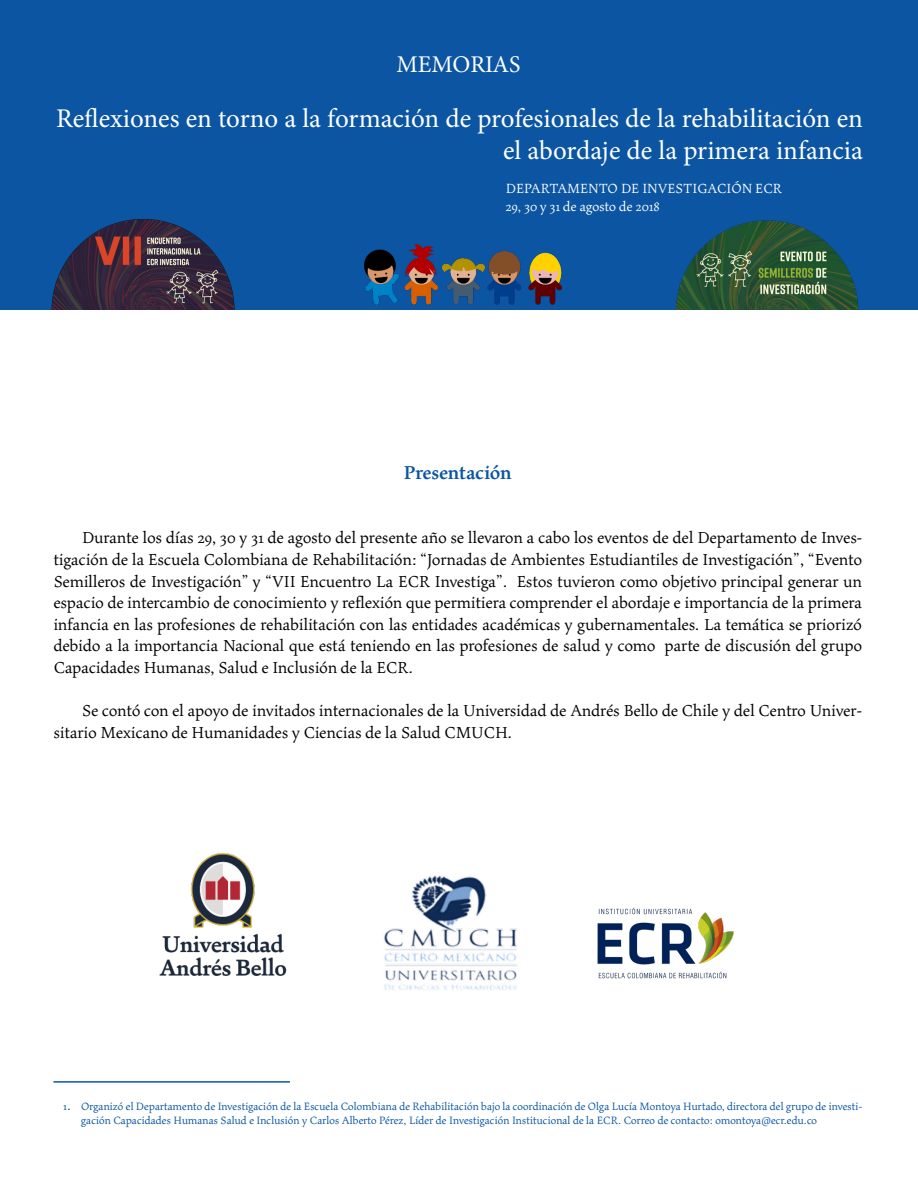
<style>
.page{position:relative;width:918px;height:1188px;background:#fff}
.page>*{position:absolute;margin:0;border:0;box-sizing:border-box;transform-origin:0 0}
.t1{font:27px/32.4px "Minion Pro";color:#fff;text-align:right}
.t2{font:24px "Minion Pro";letter-spacing:-.005em;color:#fff}
.t3{font:700 21px "Maiola Pro";color:#0b55a3}
.t4{font:18px/21.6px "Maiola Pro";color:#000;text-align:justify}
.t5{font:15px "Maiola Pro";color:#fff}
.t6{font:15px "Maiola Pro";color:#0b55a3}
.t7{font:12px/14.4px "Maiola Pro";color:#0b55a3}
</style>
<div class="page">
<div style="left:0;top:0;width:918px;height:310px;background:#0b55a3"></div>
<img style="left:365px;top:244px;width:196px;height:61px">
<img style="left:51px;top:219px;width:184px;height:91px">
<img style="left:676px;top:220px;width:183px;height:90px">
<img style="left:159px;top:853px;width:128px;height:123px">
<img style="left:384px;top:875px;width:133px;height:115px">
<img style="left:597px;top:907px;width:137px;height:72px">
<hr style="left:53px;top:1081px;width:237px;height:2px;background:#0b55a3">
<p class="t2" style="left:396px;top:49px;width:125px">MEMORIAS</p>
<p class="t1" style="left:56px;top:102px;width:808px">Reflexiones en torno a la formación de profesionales de la rehabilitación en el abordaje de la primera infancia</p>
<p class="t5" style="left:506px;top:181px;width:278px">DEPARTAMENTO DE INVESTIGACIÓN ECR</p>
<p class="t5" style="left:506px;top:199px;width:156px">29, 30 y 31 de agosto de 2018</p>
<p class="t3" style="left:404px;top:461px;width:109px">Presentación</p>
<p class="t4" style="left:54px;top:528px;width:810px;text-indent:28px">Durante los días 29, 30 y 31 de agosto del presente año se llevaron a cabo los eventos de del Departamento de Inves&shy;tigación de la Escuela Colombiana de Rehabilitación: “Jornadas de Ambientes Estudiantiles de Investigación”, “Evento Semilleros de Investigación” y “VII Encuentro La ECR Investiga”. Estos tuvieron como objetivo principal generar un espacio de intercambio de conocimiento y reflexión que permitiera comprender el abordaje e importancia de la primera infancia en las profesiones de rehabilitación con las entidades académicas y gubernamentales. La temática se priorizó debido a la importancia Nacional que está teniendo en las profesiones de salud y como parte de discusión del grupo Capacidades Humanas, Salud e Inclusión de la ECR.</p>
<p class="t4" style="left:54px;top:700px;width:810px;text-indent:28px">Se contó con el apoyo de invitados internacionales de la Universidad de Andrés Bello de Chile y del Centro Univer&shy;sitario Mexicano de Humanidades y Ciencias de la Salud CMUCH.</p>
<p class="t6" style="left:63px;top:1098px;width:10px">1.</p>
<p class="t7" style="left:81px;top:1099px;width:782px">Organizó el Departamento de Investigación de la Escuela Colombiana de Rehabilitación bajo la coordinación de Olga Lucía Montoya Hurtado, directora del grupo de investi&shy;gación Capacidades Humanas Salud e Inclusión y Carlos Alberto Pérez, Líder de Investigación Institucional de la ECR. Correo de contacto: omontoya@ecr.edu.co</p>
</div>
